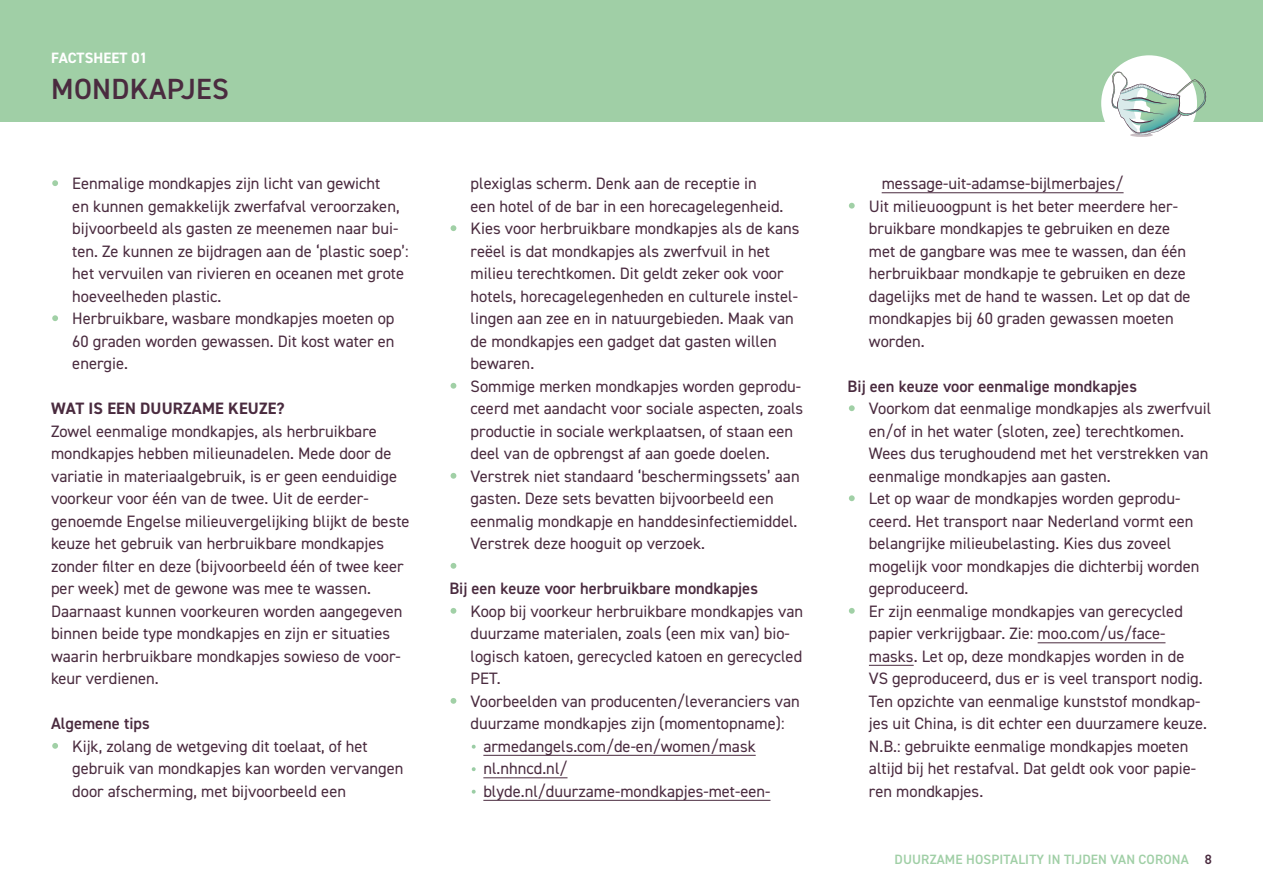
<style>
.page{position:relative;width:1263px;height:893px;background:#fff}
.page>*{position:absolute;margin:0;border:0;box-sizing:border-box;transform-origin:0 0}
.t1{font:600 29.25px "DIN2014";letter-spacing:.01em;color:#4a2b3f}
.t2{font:16.5px/22.5px "DIN2014";color:#4a2b3f}
.t3{font:600 16.5px "DIN2014";color:#4a2b3f}
.t4{font:700 16.5px "DIN2014";letter-spacing:.01em;color:#4a2b3f}
.t5{font:300 16.5px "Avenir LT Std";color:#fff}
.t6{font:700 15px "DIN2014";letter-spacing:.01em;color:#fff}
.t7{font:600 13.5px "DIN2014";letter-spacing:.01em;color:#a0cfa6}
.s1{font-family:"Avenir LT Std";font-weight:300;color:#fff}
.s2{color:#4a2b3f}
</style>
<div class="page">
<div style="left:0;top:0;width:1263px;height:121px;background:#a0cfa6"></div>
<div style="left:1101px;top:55px;width:96px;height:96px;background:#fff;border-radius:50%"></div>
<svg style="left:1130px;top:133px;width:23px;height:4px"></svg>
<svg style="left:1110px;top:71px;width:97px;height:64px"></svg>
<hr style="left:483px;top:755px;width:273px;height:1px;background:#4a2b3f">
<hr style="left:483px;top:777px;width:84px;height:1px;background:#4a2b3f">
<hr style="left:483px;top:800px;width:287px;height:1px;background:#4a2b3f">
<hr style="left:882px;top:192px;width:241px;height:1px;background:#4a2b3f">
<hr style="left:1038px;top:642px;width:127px;height:1px;background:#4a2b3f">
<hr style="left:869px;top:665px;width:45px;height:1px;background:#4a2b3f">
<p class="t6" style="left:51px;top:48px;width:98px">FACTSHEET 01</p>
<h1 class="t1" style="left:51px;top:70px;width:179px">MONDKAPJES</h1>
<p class="t2" style="left:72px;top:172px;width:338px;text-indent:-21px"><span class="s1">•</span> Eenmalige mondkapjes zijn licht van gewicht<br>en kunnen gemakkelijk zwerfafval veroorzaken, bijvoorbeeld als gasten ze meenemen naar bui&shy;ten. Ze kunnen ze bijdragen aan de ‘plastic soep’: het vervuilen van rivieren en oceanen met grote hoeveelheden plastic.</p>
<p class="t2" style="left:72px;top:307px;width:324px;text-align:justify;text-indent:-21px"><span class="s1">•</span> Herbruikbare, wasbare mondkapjes moeten op 60 graden worden gewassen. Dit kost water en energie.</p>
<p class="t4" style="left:51px;top:397px;width:235px">WAT IS EEN DUURZAME KEUZE?</p>
<p class="t2" style="left:51px;top:419px;width:360px">Zowel eenmalige mondkapjes, als herbruikbare mondkapjes hebben milieunadelen. Mede door de variatie in materiaalgebruik, is er geen eenduidige voorkeur voor één van de twee. Uit de eerder&shy;genoemde Engelse milieuvergelijking blijkt de beste keuze het gebruik van herbruikbare mondkapjes zonder filter en deze (bijvoorbeeld één of twee keer per week) met de gewone was mee te wassen.<br>Daarnaast kunnen voorkeuren worden aangegeven binnen beide type mondkapjes en zijn er situaties waarin herbruikbare mondkapjes sowieso de voor&shy;keur verdienen.</p>
<p class="t3" style="left:51px;top:712px;width:100px">Algemene tips</p>
<p class="t2" style="left:72px;top:734px;width:333px;text-indent:-21px"><span class="s1">•</span> Kijk, zolang de wetgeving dit toelaat, of het gebruik van mondkapjes kan worden vervangen door afscherming, met bijvoorbeeld een</p>
<p class="t2" style="left:471px;top:172px;width:314px">plexiglas scherm. Denk aan de receptie in een hotel of de bar in een horecagelegenheid.</p>
<p class="t2" style="left:471px;top:217px;width:330px;text-indent:-21px"><span class="s1">•</span> Kies voor herbruikbare mondkapjes als de kans reëel is dat mondkapjes als zwerfvuil in het milieu terechtkomen. Dit geldt zeker ook voor hotels, horecagelegenheden en culturele instel&shy;lingen aan zee en in natuurgebieden. Maak van de mondkapjes een gadget dat gasten willen bewaren.</p>
<p class="t2" style="left:471px;top:374px;width:334px;text-indent:-21px"><span class="s1">•</span> Sommige merken mondkapjes worden geprodu&shy;ceerd met aandacht voor sociale aspecten, zoals productie in sociale werkplaatsen, of staan een deel van de opbrengst af aan goede doelen.</p>
<p class="t2" style="left:471px;top:464px;width:331px;text-indent:-21px"><span class="s1">•</span> Verstrek niet standaard ‘beschermingssets’ aan gasten. Deze sets bevatten bijvoorbeeld een eenmalig mondkapje en handdesinfectiemiddel.<br>Verstrek deze hooguit op verzoek.</p>
<p class="t5" style="left:449px;top:556px;width:10px">•</p>
<p class="t3" style="left:449px;top:577px;width:310px">Bij een keuze voor herbruikbare mondkapjes</p>
<p class="t2" style="left:471px;top:599px;width:334px;text-indent:-21px"><span class="s1">•</span> Koop bij voorkeur herbruikbare mondkapjes van duurzame materialen, zoals (een mix van) bio&shy;logisch katoen, gerecycled katoen en gerecycled PET.</p>
<p class="t2" style="left:449px;top:689px;width:352px"><span class="s1">•</span> Voorbeelden van producenten/leveranciers van</p>
<p class="t2" style="left:471px;top:712px;width:315px">duurzame mondkapjes zijn (momentopname):</p>
<p class="t2" style="left:483px;top:734px;width:274px">armedangels.com/de-en/women/mask</p>
<p class="t2" style="left:483px;top:757px;width:86px">nl.nhncd.nl/</p>
<p class="t2" style="left:483px;top:779px;width:289px">blyde.nl/duurzame-mondkapjes-met-een-</p>
<p class="t2" style="left:882px;top:172px;width:243px">message-uit-adamse-bijlmerbajes/</p>
<p class="t2" style="left:869px;top:194px;width:323px;text-indent:-21px"><span class="s1">•</span> Uit milieuoogpunt is het beter meerdere her&shy;bruikbare mondkapjes te gebruiken en deze met de gangbare was mee te wassen, dan één herbruikbaar mondkapje te gebruiken en deze dagelijks met de hand te wassen. Let op dat de mondkapjes bij 60 graden gewassen moeten worden.</p>
<p class="t3" style="left:848px;top:375px;width:291px">Bij een keuze voor eenmalige mondkapjes</p>
<p class="t2" style="left:869px;top:397px;width:344px;text-indent:-21px"><span class="s1">•</span> Voorkom dat eenmalige mondkapjes als zwerfvuil en/of in het water (sloten, zee) terechtkomen.<br>Wees dus terughoudend met het verstrekken van eenmalige mondkapjes aan gasten.</p>
<p class="t2" style="left:869px;top:487px;width:332px;text-indent:-21px"><span class="s1">•</span> Let op waar de mondkapjes worden geprodu&shy;ceerd. Het transport naar Nederland vormt een belangrijke milieubelasting. Kies dus zoveel mogelijk voor mondkapjes die dichterbij worden geproduceerd.</p>
<p class="t2" style="left:869px;top:599px;width:340px;text-indent:-21px"><span class="s1">•</span> Er zijn eenmalige mondkapjes van gerecycled papier verkrijgbaar. Zie: moo.com/us/face&shy;masks. Let op, deze mondkapjes worden in de VS geproduceerd, dus er is veel transport nodig.<br>Ten opzichte van eenmalige kunststof mondkap&shy;jes uit China, is dit echter een duurzamere keuze.<br>N.B.: gebruikte eenmalige mondkapjes moeten altijd bij het restafval. Dat geldt ook voor papie&shy;ren mondkapjes.</p>
<p class="t7" style="left:894px;top:851px;width:319px">DUURZAME HOSPITALITY IN TIJDEN VAN CORONA <span class="s2">8</span></p>
</div>
